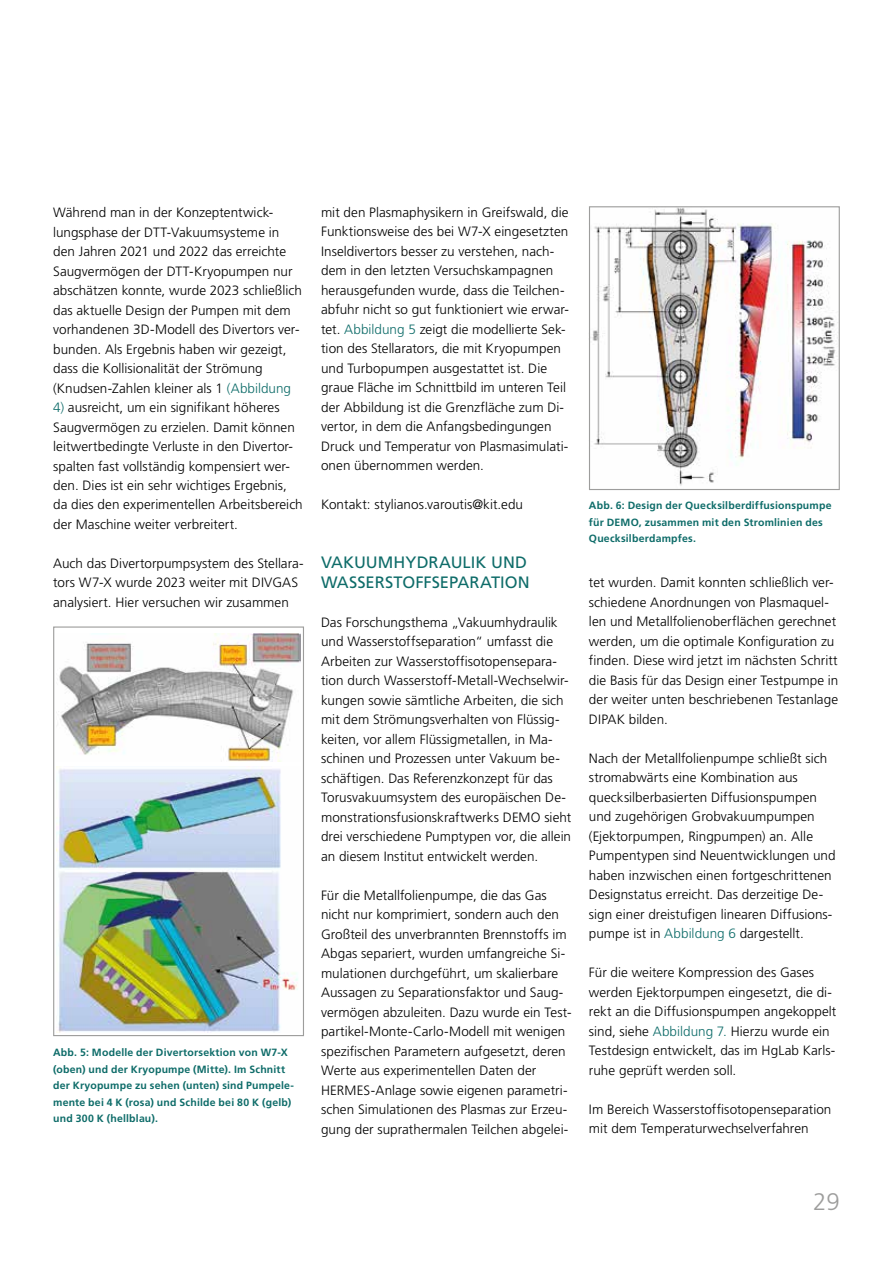
<style>
.page{position:relative;width:893px;height:1263px;background:#fff}
.page>*{position:absolute;margin:0;border:0;box-sizing:border-box;transform-origin:0 0}
.t1{font:300 24px "Frutiger";color:#9d9d9c}
.t2{font:16.5px/19.5px "Frutiger";color:#0e6c69}
.t3{font:300 13.5px/19.5px "Frutiger";letter-spacing:.005em;color:#000}
.t4{font:700 10.5px/16.5px "Frutiger";letter-spacing:.02em;color:#0e6c69}
.s1{color:#0e6c69}
</style>
<div class="page">
<img style="left:58px;top:634px;width:242px;height:128px">
<img style="left:56px;top:766px;width:242px;height:266px">
<img style="left:591px;top:208px;width:247px;height:278px">
<div style="left:589px;top:206px;width:251px;height:284px;border:1px solid #9d9d9c"></div>
<div style="left:53px;top:626px;width:251px;height:410px;border:1px solid #9d9d9c"></div>
<p class="t3" style="left:53px;top:203px;width:250px">Während man in der Konzeptentwick&shy;lungsphase der DTT-Vakuumsysteme in den Jahren 2021 und 2022 das erreichte Saugvermögen der DTT-Kryopumpen nur abschätzen konnte, wurde 2023 schließlich das aktuelle Design der Pumpen mit dem vorhandenen 3D-Modell des Divertors ver&shy;bunden. Als Ergebnis haben wir gezeigt, dass die Kollisionalität der Strömung (Knudsen-Zahlen kleiner als 1 <span class="s1">(Abbildung</span></p>
<p class="t3" style="left:53px;top:398px;width:251px"><span class="s1">4)</span> ausreicht, um ein signifikant höheres Saugvermögen zu erzielen. Damit können leitwertbedingte Verluste in den Divertor&shy;spalten fast vollständig kompensiert wer&shy;den. Dies ist ein sehr wichtiges Ergebnis, da dies den experimentellen Arbeitsbereich der Maschine weiter verbreitert.</p>
<p class="t3" style="left:53px;top:553px;width:252px">Auch das Divertorpumpsystem des Stellara&shy;tors W7-X wurde 2023 weiter mit DIVGAS analysiert. Hier versuchen wir zusammen</p>
<p class="t4" style="left:53px;top:1044px;width:242px">Abb. 5: Modelle der Divertorsektion von W7-X (oben) und der Kryopumpe (Mitte). Im Schnitt der Kryopumpe zu sehen (unten) sind Pumpele&shy;mente bei 4 K (rosa) und Schilde bei 80 K (gelb) und 300 K (hellblau).</p>
<p class="t3" style="left:321px;top:202px;width:249px">mit den Plasmaphysikern in Greifswald, die Funktionsweise des bei W7-X eingesetzten Inseldivertors besser zu verstehen, nach&shy;dem in den letzten Versuchskampagnen herausgefunden wurde, dass die Teilchen&shy;abfuhr nicht so gut funktioniert wie erwar&shy;tet. <span class="s1">Abbildung 5</span> zeigt die modellierte Sek&shy;tion des Stellarators, die mit Kryopumpen und Turbopumpen ausgestattet ist. Die graue Fläche im Schnittbild im unteren Teil der Abbildung ist die Grenzfläche zum Di&shy;vertor, in dem die Anfangsbedingungen Druck und Temperatur von Plasmasimulati&shy;onen übernommen werden.</p>
<p class="t3" style="left:321px;top:495px;width:204px">Kontakt: stylianos.varoutis@kit.edu</p>
<p class="t2" style="left:321px;top:552px;width:210px">VAKUUMHYDRAULIK UND<br>WASSERSTOFFSEPARATION</p>
<p class="t3" style="left:321px;top:612px;width:252px">Das Forschungsthema „Vakuumhydraulik und Wasserstoffseparation“ umfasst die Arbeiten zur Wasserstoffisotopensepara&shy;tion durch Wasserstoff-Metall-Wechselwir&shy;kungen sowie sämtliche Arbeiten, die sich mit dem Strömungsverhalten von Flüssig&shy;keiten, vor allem Flüssigmetallen, in Ma&shy;schinen und Prozessen unter Vakuum be&shy;schäftigen. Das Referenzkonzept für das Torusvakuumsystem des europäischen De&shy;monstrationsfusionskraftwerks DEMO sieht drei verschiedene Pumptypen vor, die allein an diesem Institut entwickelt werden.</p>
<p class="t3" style="left:321px;top:885px;width:252px">Für die Metallfolienpumpe, die das Gas nicht nur komprimiert, sondern auch den Großteil des unverbrannten Brennstoffs im Abgas separiert, wurden umfangreiche Si&shy;mulationen durchgeführt, um skalierbare Aussagen zu Separationsfaktor und Saug&shy;vermögen abzuleiten. Dazu wurde ein Test&shy;partikel-Monte-Carlo-Modell mit wenigen spezifischen Parametern aufgesetzt, deren Werte aus experimentellen Daten der HERMES-Anlage sowie eigenen parametri&shy;schen Simulationen des Plasmas zur Erzeu&shy;gung der suprathermalen Teilchen abgelei-</p>
<p class="t4" style="left:589px;top:497px;width:244px">Abb. 6: Design der Quecksilberdiffusionspumpe für DEMO, zusammen mit den Stromlinien des<br>Quecksilberdampfes.</p>
<p class="t3" style="left:589px;top:573px;width:251px">tet wurden. Damit konnten schließlich ver&shy;schiedene Anordnungen von Plasmaquel&shy;len und Metallfolienoberflächen gerechnet werden, um die optimale Konfiguration zu finden. Diese wird jetzt im nächsten Schritt die Basis für das Design einer Testpumpe in der weiter unten beschriebenen Testanlage DIPAK bilden.</p>
<p class="t3" style="left:589px;top:748px;width:248px">Nach der Metallfolienpumpe schließt sich stromabwärts eine Kombination aus quecksilberbasierten Diffusionspumpen und zugehörigen Grobvakuumpumpen (Ejektorpumpen, Ringpumpen) an. Alle Pumpentypen sind Neuentwicklungen und haben inzwischen einen fortgeschrittenen Designstatus erreicht. Das derzeitige De&shy;sign einer dreistufigen linearen Diffusions&shy;pumpe ist in <span class="s1">Abbildung 6</span> dargestellt.</p>
<p class="t3" style="left:589px;top:963px;width:249px">Für die weitere Kompression des Gases werden Ejektorpumpen eingesetzt, die di&shy;rekt an die Diffusionspumpen angekoppelt sind, siehe <span class="s1">Abbildung 7.</span> Hierzu wurde ein Testdesign entwickelt, das im HgLab Karls&shy;ruhe geprüft werden soll.</p>
<p class="t3" style="left:589px;top:1099px;width:244px">Im Bereich Wasserstoffisotopenseparation mit dem Temperaturwechselverfahren</p>
<h1 class="t1" style="left:813px;top:1188px;width:28px">29</h1>
</div>
